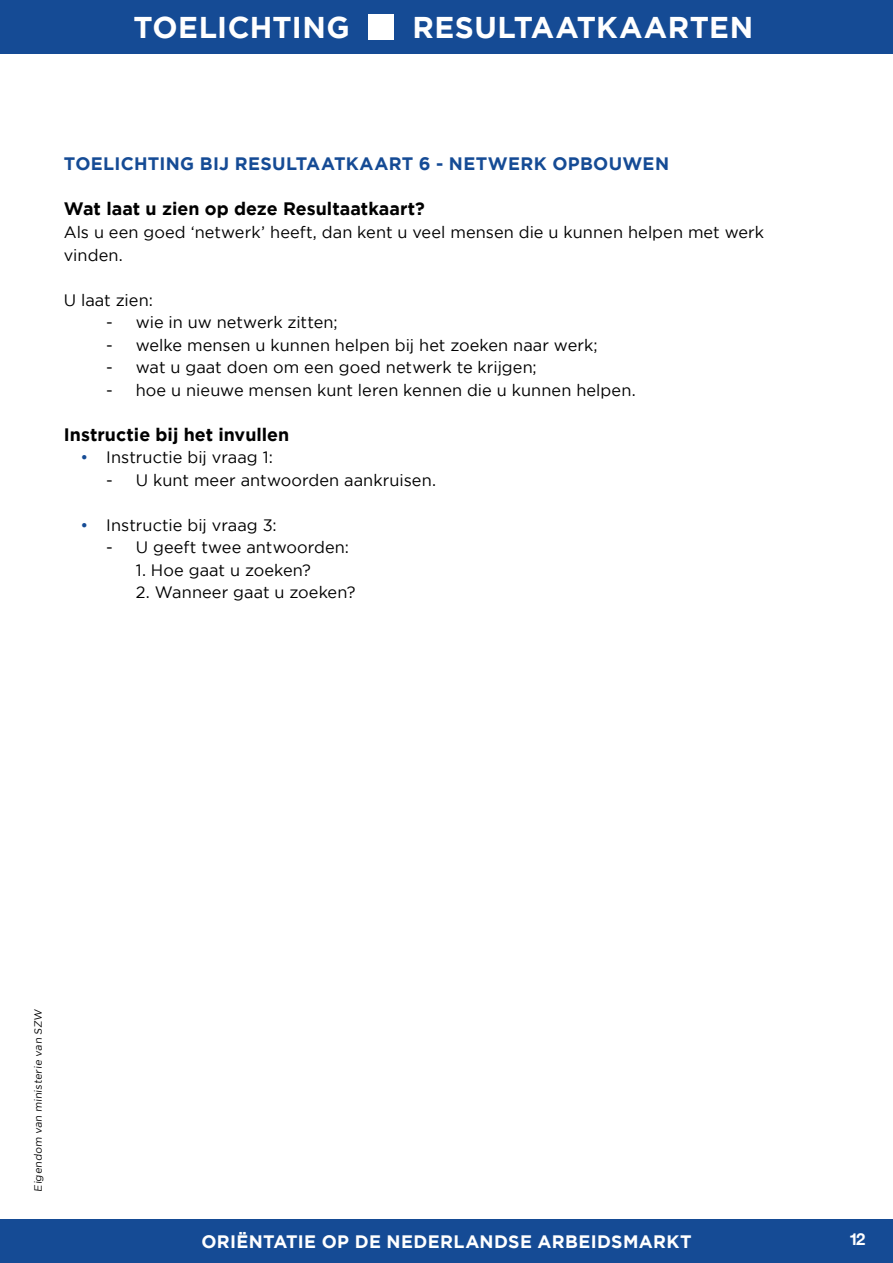
<style>
.page{position:relative;width:893px;height:1263px;background:#fff}
.page>*{position:absolute;margin:0;border:0;box-sizing:border-box;transform-origin:0 0}
.t1{font:700 30px "Gotham";letter-spacing:.015em;color:#fff}
.t2{font:700 18px "Gotham";color:#000}
.t3{font:700 18px "Gotham";letter-spacing:.02em;color:#154b95}
.t4{font:700 18px "Gotham";letter-spacing:.02em;color:#fff}
.t5{font:16.5px/22.5px "Gotham";letter-spacing:.005em;color:#000}
.t6{font:700 16.5px "Helvetica Neue";color:#fff}
.t7{font:10.5px "Gotham";color:#000}
.s1{color:#154b95}
</style>
<div class="page">
<div style="left:0;top:1219px;width:893px;height:44px;background:#154b95"></div>
<div style="left:0;top:0;width:893px;height:54px;background:#154b95"></div>
<div style="left:368px;top:15px;width:25px;height:25px;background:#fff"></div>
<h1 class="t1" style="left:133px;top:10px;width:218px">TOELICHTING</h1>
<h1 class="t1" style="left:412px;top:10px;width:342px">RESULTAATKAARTEN</h1>
<p class="t3" style="left:64px;top:154px;width:607px">TOELICHTING BIJ RESULTAATKAART 6 - NETWERK OPBOUWEN</p>
<p class="t2" style="left:64px;top:199px;width:363px">Wat laat u zien op deze Resultaatkaart?</p>
<p class="t5" style="left:64px;top:221px;width:702px">Als u een goed ‘netwerk’ heeft, dan kent u veel mensen die u kunnen helpen met werk vinden.</p>
<p class="t5" style="left:64px;top:288px;width:91px">U laat zien:</p>
<p class="t5" style="left:106px;top:311px;width:233px">- wie in uw netwerk zitten;</p>
<p class="t5" style="left:106px;top:333px;width:493px">- welke mensen u kunnen helpen bij het zoeken naar werk;</p>
<p class="t5" style="left:106px;top:356px;width:432px">- wat u gaat doen om een goed netwerk te krijgen;</p>
<p class="t5" style="left:106px;top:378px;width:531px">- hoe u nieuwe mensen kunt leren kennen die u kunnen helpen.</p>
<p class="t2" style="left:64px;top:424px;width:227px">Instructie bij het invullen</p>
<p class="t5" style="left:81px;top:446px;width:194px"><span class="s1">•</span> Instructie bij vraag 1:</p>
<p class="t5" style="left:106px;top:468px;width:331px">- U kunt meer antwoorden aankruisen.</p>
<p class="t5" style="left:81px;top:513px;width:198px"><span class="s1">•</span> Instructie bij vraag 3:</p>
<p class="t5" style="left:106px;top:536px;width:244px">- U geeft twee antwoorden:</p>
<p class="t5" style="left:136px;top:558px;width:177px">1. Hoe gaat u zoeken?</p>
<p class="t5" style="left:136px;top:581px;width:221px">2. Wanneer gaat u zoeken?</p>
<p class="t7" style="left:32px;top:1191px;width:185px;rotate:-90deg">Eigendom van ministerie van SZW</p>
<p class="t4" style="left:201px;top:1231px;width:492px">ORIËNTATIE OP DE NEDERLANDSE ARBEIDSMARKT</p>
<p class="t6" style="left:849px;top:1228px;width:18px">12</p>
</div>
